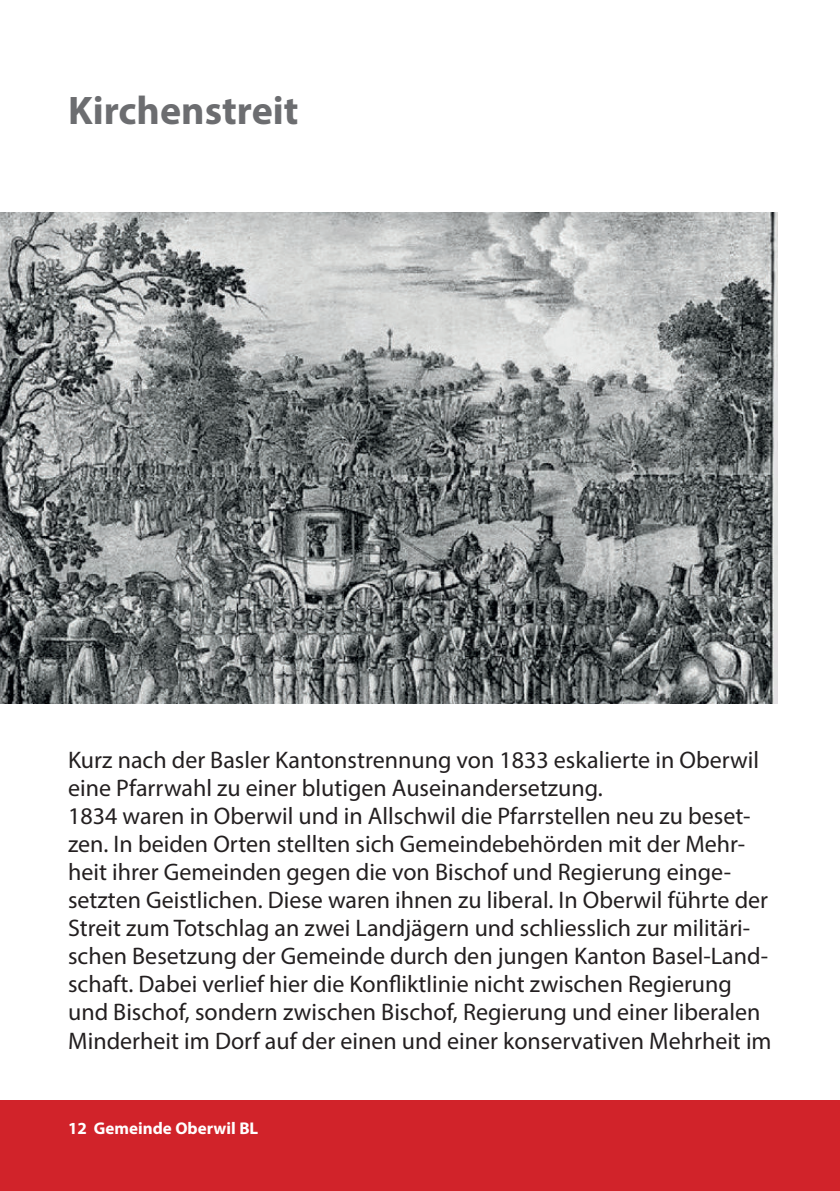
<style>
.page{position:relative;width:840px;height:1191px;background:#fff}
.page>*{position:absolute;margin:0;border:0;box-sizing:border-box;transform-origin:0 0}
.t1{font:700 40px "Myriad Pro";color:#6c6d70}
.t2{font:24px/28px "Myriad Pro";color:#231f20}
.t3{font:700 17px "Myriad Pro";color:#fff}
</style>
<div class="page">
<div style="left:0;top:1100px;width:839px;height:91px;background:#d1232a"></div>
<img style="left:0;top:212px;width:777px;height:491px">
<h1 class="t1" style="left:68px;top:84px;width:232px">Kirchenstreit</h1>
<p class="t2" style="left:68px;top:746px;width:704px">Kurz nach der Basler Kantonstrennung von 1833 eskalierte in Oberwil eine Pfarrwahl zu einer blutigen Auseinandersetzung.<br>1834 waren in Oberwil und in Allschwil die Pfarrstellen neu zu beset&shy;zen. In beiden Orten stellten sich Gemeindebehörden mit der Mehr&shy;heit ihrer Gemeinden gegen die von Bischof und Regierung einge&shy;setzten Geistlichen. Diese waren ihnen zu liberal. In Oberwil führte der Streit zum Totschlag an zwei Landjägern und schliesslich zur militäri&shy;schen Besetzung der Gemeinde durch den jungen Kanton Basel-Land&shy;schaft. Dabei verlief hier die Konfliktlinie nicht zwischen Regierung und Bischof, sondern zwischen Bischof, Regierung und einer liberalen Minderheit im Dorf auf der einen und einer konservativen Mehrheit im</p>
<p class="t3" style="left:68px;top:1117px;width:191px">12 Gemeinde Oberwil BL</p>
</div>
